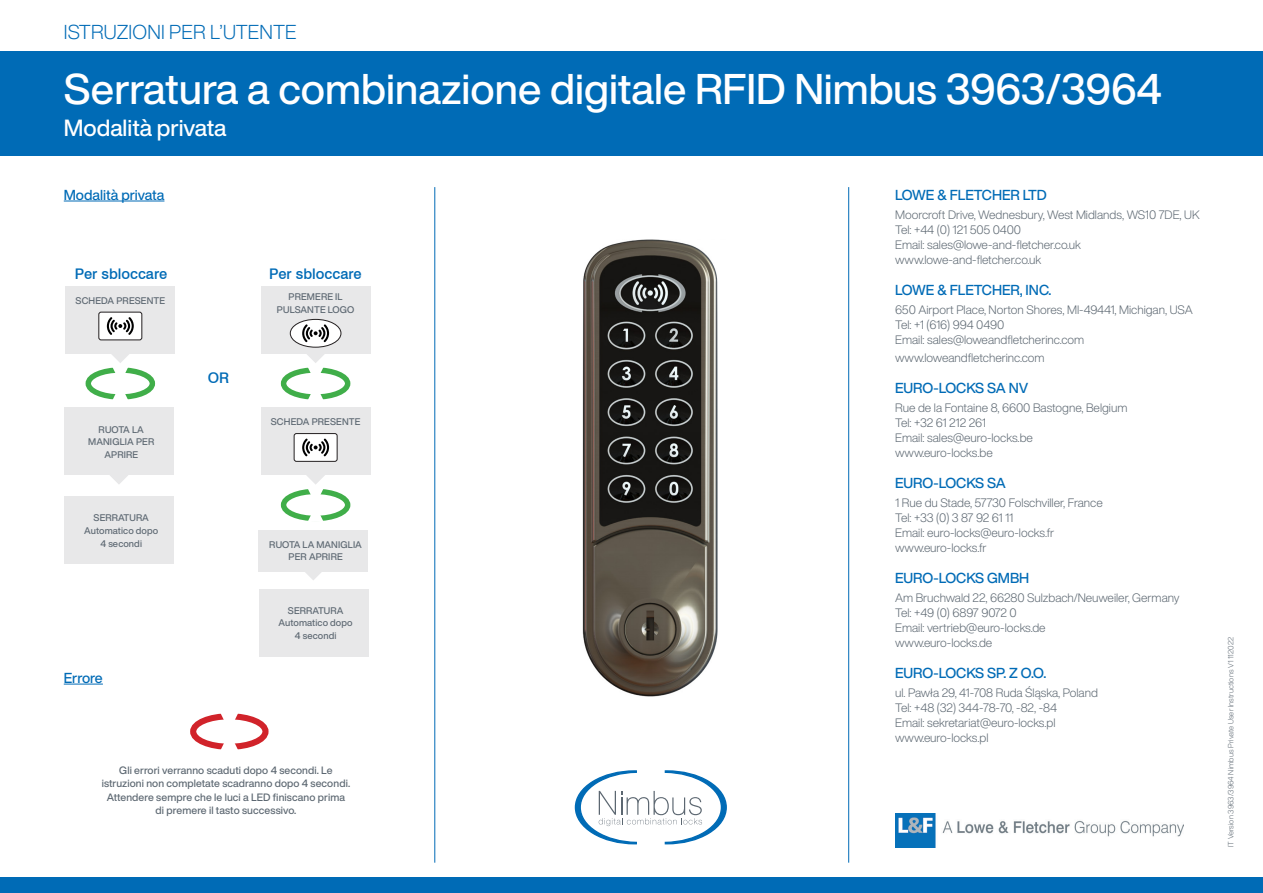
<style>
.page{position:relative;width:1263px;height:893px;background:#fff}
.page>*{position:absolute;margin:0;border:0;box-sizing:border-box;transform-origin:0 0}
.t1{font:500 42.15px "Helvetica Now Display";color:#fff}
.t2{font:500 23.1px "Helvetica Now Display";letter-spacing:-.005em;color:#fff}
.t3{font:300 19.8px "Helvetica Now Display";letter-spacing:.01em;color:#006bb6}
.t4{font:500 14.7px "Swiss 721 BT";color:#006bb6}
.t5{font:500 14.25px "Helvetica Now Display";color:#006bb6}
.t6{font:300 12px/15px "Helvetica Now Display";color:#5c6771}
.t7{font:500 10.5px/13.5px "Helvetica Now Display";letter-spacing:.01em;color:#5c6771;text-align:center}
.t8{font:500 9.45px/12.6px "Helvetica Now Display";letter-spacing:.01em;color:#5c6771;text-align:center}
.t9{font:300 7.5px "Helvetica Now Display";letter-spacing:.005em;color:#5c6771}
</style>
<div class="page">
<div style="left:0;top:51px;width:1263px;height:105px;background:#006bb6"></div>
<hr style="left:64px;top:201px;width:100px;height:1px;background:#006bb6">
<div style="left:0;top:878px;width:1263px;height:15px;background:#006bb6"></div>
<hr style="left:848px;top:187px;width:1px;height:676px;background:#006bb6">
<hr style="left:434px;top:187px;width:1px;height:676px;background:#006bb6">
<hr style="left:64px;top:684px;width:39px;height:1px;background:#006bb6">
<img style="left:895px;top:814px;width:288px;height:33px">
<div style="left:190px;top:713px;width:79px;height:37px;border:6px solid #d1232a;border-radius:50%"></div>
<svg style="left:220px;top:713px;width:19px;height:37px"></svg>
<svg style="left:574px;top:770px;width:153px;height:75px"></svg>
<img style="left:582px;top:240px;width:136px;height:457px">
<div style="left:66px;top:286px;width:109px;height:68px;background:#e8e8e9"></div>
<div style="left:261px;top:286px;width:109px;height:68px;background:#e8e8e9"></div>
<div style="left:86px;top:367px;width:69px;height:33px;border:5px solid #40ae49;border-radius:50%"></div>
<svg style="left:111px;top:354px;width:19px;height:46px"></svg>
<div style="left:281px;top:367px;width:69px;height:33px;border:5px solid #40ae49;border-radius:50%"></div>
<div style="left:99px;top:312px;width:43px;height:28px;background:#fff;border-radius:2px"></div>
<div style="left:98px;top:312px;width:44px;height:28px;border:1px solid #231f20;border-radius:2px"></div>
<svg style="left:107px;top:317px;width:27px;height:18px"></svg>
<div style="left:290px;top:319px;width:51px;height:28px;background:#fff;border-radius:50%"></div>
<div style="left:290px;top:319px;width:51px;height:29px;border:1px solid #231f20;border-radius:50%"></div>
<svg style="left:302px;top:324px;width:27px;height:76px"></svg>
<div style="left:261px;top:407px;width:109px;height:68px;background:#e8e8e9"></div>
<div style="left:281px;top:489px;width:69px;height:32px;border:5px solid #40ae49;border-radius:50%"></div>
<svg style="left:306px;top:475px;width:19px;height:46px"></svg>
<div style="left:294px;top:434px;width:43px;height:27px;background:#fff;border-radius:2px"></div>
<div style="left:294px;top:433px;width:44px;height:29px;border:1px solid #231f20;border-radius:2px"></div>
<svg style="left:302px;top:438px;width:27px;height:18px"></svg>
<div style="left:65px;top:496px;width:109px;height:68px;background:#e8e8e9"></div>
<div style="left:259px;top:589px;width:109px;height:68px;background:#e8e8e9"></div>
<div style="left:64px;top:407px;width:109px;height:68px;background:#e8e8e9"></div>
<svg style="left:110px;top:475px;width:18px;height:9px"></svg>
<div style="left:259px;top:530px;width:109px;height:41px;background:#e8e8e9"></div>
<svg style="left:304px;top:571px;width:19px;height:9px"></svg>
<p class="t3" style="left:64px;top:18px;width:234px">ISTRUZIONI PER L’UTENTE</p>
<p class="t1" style="left:64px;top:60px;width:1099px">Serratura a combinazione digitale RFID Nimbus 3963/3964</p>
<p class="t2" style="left:64px;top:112px;width:164px">Modalità privata</p>
<p class="t5" style="left:64px;top:185px;width:102px">Modalità privata</p>
<p class="t4" style="left:75px;top:264px;width:94px">Per sbloccare</p>
<p class="t4" style="left:269px;top:264px;width:94px">Per sbloccare</p>
<p class="t8" style="left:76px;top:294px;width:91px">SCHEDA PRESENTE</p>
<p class="t8" style="left:277px;top:291px;width:79px">PREMERE IL<br>PULSANTE LOGO</p>
<p class="t8" style="left:88px;top:423px;width:67px">RUOTA LA<br>MANIGLIA PER<br>APRIRE</p>
<p class="t8" style="left:94px;top:512px;width:57px">SERRATURA</p>
<p class="t8" style="left:84px;top:524px;width:75px">Automatico dopo<br>4 secondi</p>
<p class="t5" style="left:64px;top:668px;width:41px">Errore</p>
<p class="t4" style="left:208px;top:369px;width:23px">OR</p>
<p class="t8" style="left:271px;top:415px;width:91px">SCHEDA PRESENTE</p>
<p class="t8" style="left:269px;top:538px;width:94px">RUOTA LA MANIGLIA<br>PER APRIRE</p>
<p class="t8" style="left:288px;top:604px;width:57px">SERRATURA</p>
<p class="t8" style="left:279px;top:617px;width:75px">Automatico dopo<br>4 secondi</p>
<p class="t7" style="left:102px;top:763px;width:250px">Gli errori verranno scaduti dopo 4 secondi. Le istruzioni non completate scadranno dopo 4 secondi.<br>Attendere sempre che le luci a LED finiscano prima di premere il tasto successivo.</p>
<p class="t5" style="left:895px;top:185px;width:153px">LOWE &amp; FLETCHER LTD</p>
<p class="t6" style="left:895px;top:207px;width:306px">Moorcroft Drive, Wednesbury, West Midlands, WS10 7DE, UK Tel: +44 (0) 121 505 0400<br>Email: sales@lowe-and-fletcher.co.uk www.lowe-and-fletcher.co.uk</p>
<p class="t5" style="left:895px;top:280px;width:158px">LOWE &amp; FLETCHER, INC.</p>
<p class="t6" style="left:895px;top:302px;width:299px">650 Airport Place, Norton Shores, MI-49441, Michigan, USA<br>Tel: +1 (616) 994 0490<br>Email: sales@loweandfletcherinc.com</p>
<p class="t6" style="left:895px;top:350px;width:151px">www.loweandfletcherinc.com</p>
<p class="t5" style="left:895px;top:378px;width:135px">EURO-LOCKS SA NV</p>
<p class="t6" style="left:895px;top:400px;width:234px">Rue de la Fontaine 8, 6600 Bastogne, Belgium<br>Tel: +32 61 212 261<br>Email: sales@euro-locks.be www.euro-locks.be</p>
<p class="t5" style="left:895px;top:473px;width:112px">EURO-LOCKS SA</p>
<p class="t6" style="left:895px;top:495px;width:209px">1 Rue du Stade, 57730 Folschviller, France<br>Tel: +33 (0) 3 87 92 61 11<br>Email: euro-locks@euro-locks.fr www.euro-locks.fr</p>
<p class="t5" style="left:895px;top:568px;width:136px">EURO-LOCKS GMBH</p>
<p class="t6" style="left:895px;top:590px;width:286px">Am Bruchwald 22, 66280 Sulzbach/Neuweiler, Germany<br>Tel: +49 (0) 6897 9072 0<br>Email: vertrieb@euro-locks.de<br>www.euro-locks.de</p>
<p class="t5" style="left:895px;top:663px;width:153px">EURO-LOCKS SP. Z O.O.</p>
<p class="t6" style="left:895px;top:685px;width:204px">ul. Pawła 29, 41-708 Ruda Śląska, Poland<br>Tel: +48 (32) 344-78-70, -82, -84<br>Email: sekretariat@euro-locks.pl www.euro-locks.pl</p>
<p class="t9" style="left:1226px;top:847px;width:211px;rotate:-90deg">IT Version 3963/3964 Nimbus Private User Instructions V1 112022</p>
</div>
